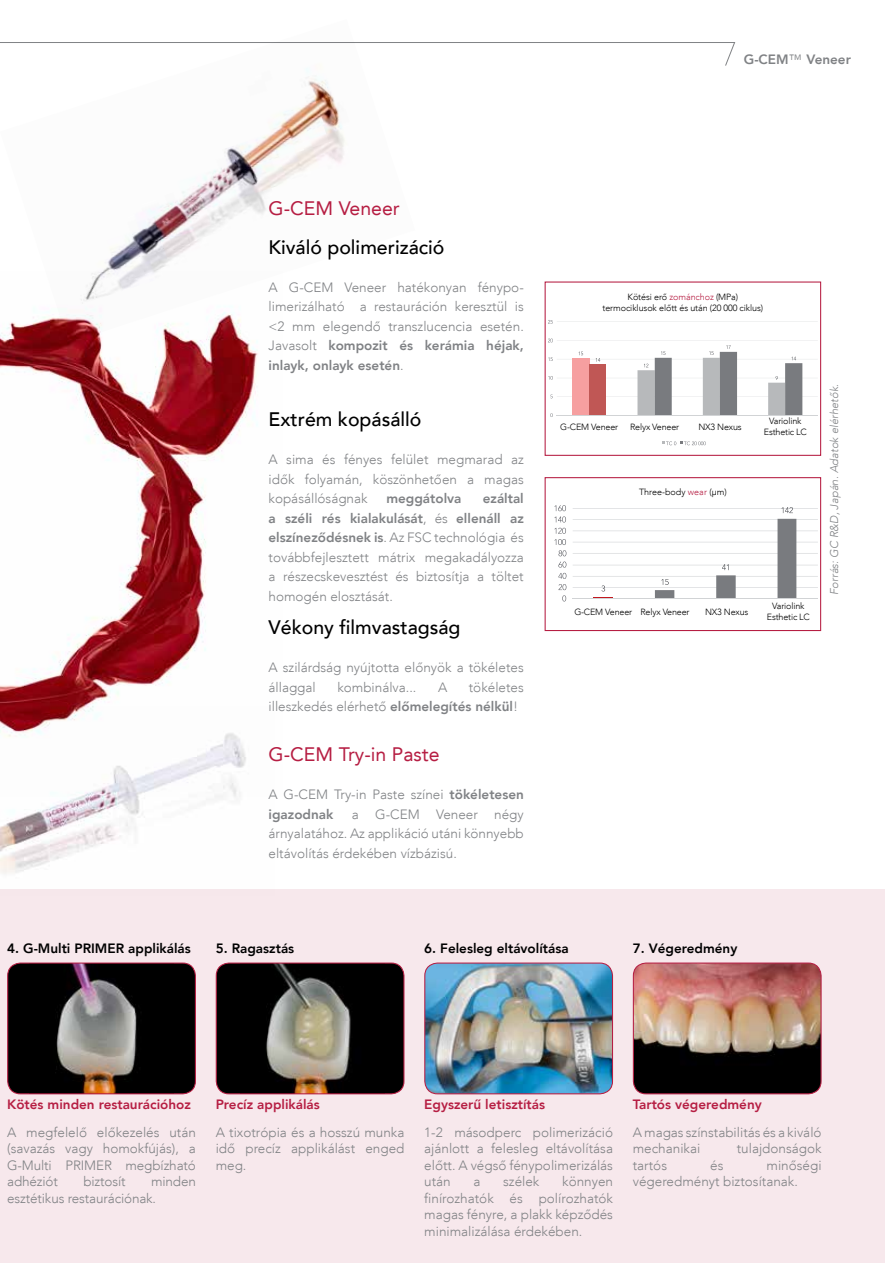
<style>
.page{position:relative;width:885px;height:1263px;background:#fff}
.page>*{position:absolute;margin:0;border:0;box-sizing:border-box;transform-origin:0 0}
.t1{font:500 19.5px "Avenir";color:#000}
.t2{font:19.5px "Avenir";color:#b61e43}
.t3{font:300 13.5px/19.5px "Avenir";color:#808285;text-align:justify}
.t4{font:800 13.5px "Avenir";color:#b61e43}
.t5{font:800 13.5px "Avenir";color:#000}
.t6{font:800 13.5px "Avenir";color:#808285}
.t7{font:italic 300 11.25px "Avenir";color:#808285}
.t8{font:300 9px/10.8px "Avenir";letter-spacing:-.02em;color:#000;text-align:center}
.t9{font:300 9px "Avenir";color:#000}
.s1{font-weight:300}
.s2{font-weight:800}
.s3{color:#b61e43}
</style>
<div class="page">
<div style="left:0;top:889px;width:884px;height:374px;background:#f7e8ec"></div>
<img style="left:0;top:343px;width:258px;height:364px">
<svg style="left:415px;top:42px;width:320px;height:24px"></svg>
<div style="left:8px;top:964px;width:187px;height:130px;background:#000"></div>
<img style="left:30px;top:964px;width:144px;height:128px">
<div style="left:7px;top:962px;width:189px;height:132px;border:1px solid #b61e43;border-radius:13px"></div>
<svg style="left:216px;top:963px;width:188px;height:131px;background:#36342e"></svg>
<div style="left:216px;top:962px;width:188px;height:132px;border:1px solid #b61e43;border-radius:13px"></div>
<img style="left:425px;top:964px;width:187px;height:130px">
<div style="left:424px;top:962px;width:189px;height:132px;border:1px solid #b61e43;border-radius:13px"></div>
<img style="left:634px;top:963px;width:187px;height:131px">
<div style="left:632px;top:962px;width:189px;height:132px;border:1px solid #b61e43;border-radius:13px"></div>
<img style="left:0;top:42px;width:415px;height:301px">
<img style="left:0;top:707px;width:246px;height:167px">
<hr style="left:556px;top:322px;width:261px;height:1px;background:#d1d3d5">
<hr style="left:556px;top:340px;width:261px;height:1px;background:#d1d3d5">
<hr style="left:556px;top:359px;width:261px;height:1px;background:#d1d3d5">
<hr style="left:556px;top:378px;width:261px;height:1px;background:#d1d3d5">
<hr style="left:556px;top:396px;width:261px;height:1px;background:#d1d3d5">
<div style="left:572px;top:358px;width:17px;height:57px;background:#f69fa0"></div>
<div style="left:589px;top:365px;width:17px;height:50px;background:#c05755"></div>
<hr style="left:556px;top:415px;width:261px;height:1px;background:#d1d3d5">
<svg style="left:595px;top:358px;width:5px;height:4px"></svg>
<svg style="left:637px;top:345px;width:165px;height:70px"></svg>
<svg style="left:548px;top:357px;width:4px;height:4px"></svg>
<svg style="left:548px;top:320px;width:4px;height:4px"></svg>
<svg style="left:662px;top:441px;width:43px;height:4px"></svg>
<div style="left:544px;top:281px;width:277px;height:175px;border:1px solid #b61e43"></div>
<hr style="left:572px;top:508px;width:245px;height:1px;background:#d1d3d5">
<hr style="left:572px;top:519px;width:245px;height:1px;background:#d1d3d5">
<hr style="left:572px;top:531px;width:245px;height:1px;background:#d1d3d5">
<hr style="left:572px;top:542px;width:245px;height:1px;background:#d1d3d5">
<hr style="left:572px;top:553px;width:245px;height:1px;background:#d1d3d5">
<hr style="left:572px;top:565px;width:245px;height:1px;background:#d1d3d5">
<hr style="left:572px;top:576px;width:245px;height:1px;background:#d1d3d5">
<hr style="left:572px;top:587px;width:245px;height:1px;background:#d1d3d5">
<svg style="left:593px;top:597px;width:20px;height:1px"></svg>
<hr style="left:572px;top:598px;width:245px;height:1px;background:#d1d3d5">
<svg style="left:601px;top:585px;width:4px;height:6px"></svg>
<svg style="left:654px;top:519px;width:142px;height:79px"></svg>
<svg style="left:781px;top:507px;width:11px;height:6px"></svg>
<svg style="left:558px;top:562px;width:8px;height:39px"></svg>
<svg style="left:554px;top:528px;width:12px;height:28px"></svg>
<svg style="left:554px;top:505px;width:12px;height:17px"></svg>
<div style="left:544px;top:477px;width:277px;height:154px;border:1px solid #b61e43"></div>
<p class="t6" style="left:743px;top:51px;width:109px">G-CEM<span class="s1">™</span> Veneer</p>
<h1 class="t2" style="left:268px;top:197px;width:133px">G-CEM Veneer</h1>
<h1 class="t1" style="left:268px;top:236px;width:177px">Kiváló polimerizáció</h1>
<p class="t3" style="left:268px;top:277px;width:257px">A G-CEM Veneer hatékonyan fénypo&shy;limerizálható a restauráción keresztül is &lt;2 mm elegendő transzlucencia esetén.<br>Javasolt <span class="s2">kompozit és kerámia héjak, inlayk, onlayk esetén</span>.</p>
<h1 class="t1" style="left:268px;top:408px;width:154px">Extrém kopásálló</h1>
<p class="t3" style="left:268px;top:450px;width:257px">A sima és fényes felület megmarad az idők folyamán, köszönhetően a magas kopásállóságnak</p>
<p class="t3" style="left:268px;top:489px;width:257px;text-indent:214px"><span class="s2">ezáltal a széli rés kialakulását</span>, és <span class="s2">ellenáll az elszíneződésnek is</span>. Az FSC technológia és továbbfejlesztett mátrix megakadályozza a részecskevesztést és biztosítja a töltet homogén elosztását.</p>
<p class="t6" style="left:386px;top:490px;width:77px">meggátolva</p>
<h1 class="t1" style="left:268px;top:616px;width:193px">Vékony filmvastagság</h1>
<p class="t3" style="left:268px;top:658px;width:257px">A szilárdság nyújtotta előnyök a tökéletes állaggal</p>
<p class="t3" style="left:268px;top:677px;width:257px;text-indent:200px">tökéletes illeszkedés elérhető <span class="s2">előmelegítés nélkül</span>!</p>
<p class="t3" style="left:337px;top:677px;width:81px">kombinálva...</p>
<p class="t3" style="left:438px;top:677px;width:11px">A</p>
<h1 class="t2" style="left:268px;top:743px;width:172px">G-CEM Try-in Paste</h1>
<p class="t3" style="left:268px;top:785px;width:257px">A G-CEM Try-in Paste színei <span class="s2">tökéletesen igazodnak</span></p>
<p class="t3" style="left:268px;top:804px;width:257px;text-indent:83px">a G-CEM Veneer négy árnyalatához. Az applikáció utáni könnyebb eltávolítás érdekében vízbázisú.</p>
<p class="t8" style="left:602px;top:292px;width:162px">Kötési erő <span class="s3">zománchoz</span> (MPa) termociklusok előtt és után (20 000 ciklus)</p>
<p class="t8" style="left:560px;top:421px;width:59px">G-CEM Veneer</p>
<p class="t8" style="left:630px;top:421px;width:51px">Relyx Veneer</p>
<p class="t8" style="left:698px;top:421px;width:45px">NX3 Nexus</p>
<p class="t8" style="left:763px;top:416px;width:45px">Variolink<br>Esthetic LC</p>
<p class="t9" style="left:639px;top:487px;width:89px">Three-body <span class="s3">wear</span> (μm)</p>
<p class="t8" style="left:574px;top:606px;width:117px">G-CEM Veneer Relyx Veneer</p>
<p class="t8" style="left:705px;top:606px;width:45px">NX3 Nexus</p>
<p class="t8" style="left:766px;top:601px;width:45px">Variolink<br>Esthetic LC</p>
<p class="t7" style="left:827px;top:595px;width:212px;rotate:-90deg">Forrás: GC R&amp;D, Japán. Adatok elérhetők.</p>
<p class="t5" style="left:7px;top:940px;width:185px">4. G-Multi PRIMER applikálás</p>
<p class="t5" style="left:216px;top:940px;width:80px">5. Ragasztás</p>
<p class="t5" style="left:424px;top:940px;width:146px">6. Felesleg eltávolítása</p>
<p class="t5" style="left:632px;top:940px;width:106px">7. Végeredmény</p>
<p class="t4" style="left:7px;top:1096px;width:185px">Kötés minden restaurációhoz</p>
<p class="t4" style="left:216px;top:1096px;width:106px">Precíz applikálás</p>
<p class="t4" style="left:424px;top:1096px;width:122px">Egyszerű letisztítás</p>
<p class="t4" style="left:632px;top:1096px;width:130px">Tartós végeredmény</p>
<p class="t3" style="left:7px;top:1124px;width:190px;line-height:16.5px">A megfelelő előkezelés után (savazás vagy homokfújás), a G-Multi PRIMER megbízható adhéziót</p>
<p class="t3" style="left:7px;top:1173px;width:190px;line-height:16.5px;text-indent:144px">minden esztétikus restaurációnak.</p>
<p class="t3" style="left:83px;top:1172px;width:44px">biztosít</p>
<p class="t3" style="left:216px;top:1124px;width:190px;line-height:16.5px">A tixotrópia és a hosszú munka idő precíz applikálást enged meg.</p>
<p class="t3" style="left:424px;top:1124px;width:190px;line-height:16.5px">1-2 másodperc polimerizáció ajánlott a felesleg eltávolítása előtt. A végső fénypolimerizálás után</p>
<p class="t3" style="left:424px;top:1173px;width:190px;line-height:16.5px;text-indent:138px">könnyen finírozhatók és polírozhatók magas fényre, a plakk képződés minimalizálása érdekében.</p>
<p class="t3" style="left:473px;top:1172px;width:9px">a</p>
<p class="t3" style="left:503px;top:1172px;width:38px">szélek</p>
<p class="t3" style="left:632px;top:1124px;width:190px;line-height:16.5px">A magas színstabilitás és a kiváló mechanikai</p>
<p class="t3" style="left:736px;top:1139px;width:86px">tulajdonságok</p>
<p class="t3" style="left:632px;top:1155px;width:36px">tartós</p>
<p class="t3" style="left:710px;top:1155px;width:15px">és</p>
<p class="t3" style="left:632px;top:1157px;width:190px;line-height:16.5px;text-indent:134px">minőségi végeredményt biztosítanak.</p>
</div>
